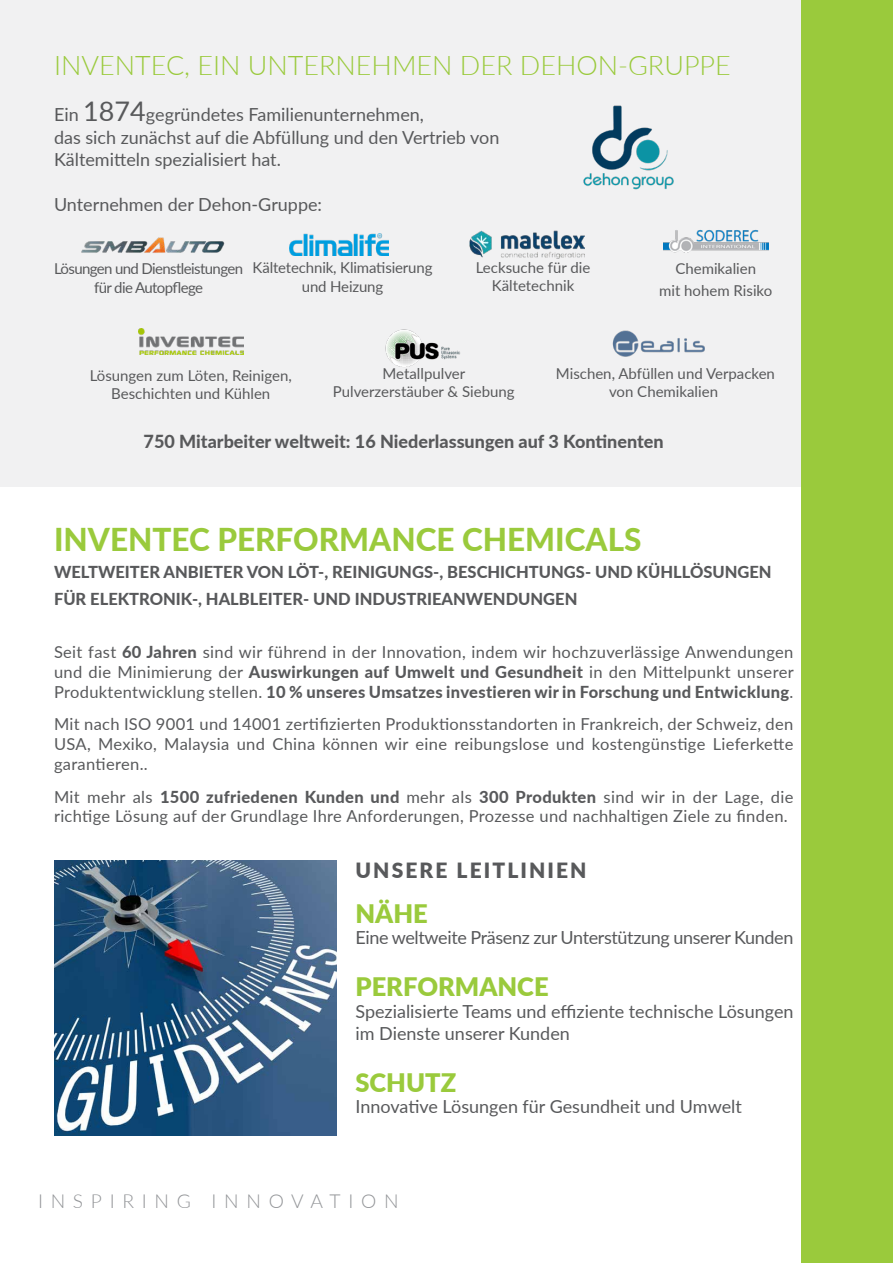
<style>
.page{position:relative;width:893px;height:1263px;background:#fff}
.page>*{position:absolute;margin:0;border:0;box-sizing:border-box;transform-origin:0 0}
.t1{font:800 31.5px "Lato";color:#9aca3c}
.t2{font:300 27px "Lato";color:#9aca3c}
.t3{font:900 25.5px "Lato";color:#9aca3c}
.t4{font:900 21px "Lato";letter-spacing:.1em;color:#58595b}
.t5{font:300 19.2px "Lato";letter-spacing:.4em;color:#939598}
.t6{font:18px/22.5px "Lato";color:#58595b}
.t7{font:800 18px "Lato";color:#58595b}
.t8{font:18px "Lato";letter-spacing:-.02em;color:#58595b}
.t9{font:16.5px/19.8px "Lato";letter-spacing:.02em;color:#58595b;text-align:justify}
.t10{font:800 16.5px/27px "Lato";color:#58595b}
.t11{font:15px/18px "Lato";color:#58595b;text-align:center}
.t12{font:15px/19.5px "Lato";letter-spacing:-.04em;color:#58595b;text-align:center}
.s1{font-size:27px}
.s2{font-weight:800}
</style>
<div class="page">
<div style="left:0;top:0;width:839px;height:486px;background:#f1f1f2"></div>
<div style="left:801px;top:0;width:92px;height:1263px;background:#9aca3c"></div>
<img style="left:583px;top:105px;width:91px;height:85px">
<img style="left:289px;top:234px;width:99px;height:21px">
<img style="left:81px;top:237px;width:144px;height:16px">
<img style="left:663px;top:230px;width:105px;height:23px">
<img style="left:138px;top:328px;width:105px;height:27px">
<img style="left:469px;top:231px;width:115px;height:27px">
<img style="left:612px;top:330px;width:93px;height:27px">
<img style="left:385px;top:329px;width:75px;height:38px">
<img style="left:54px;top:861px;width:282px;height:274px">
<h2 class="t2" style="left:54px;top:47px;width:678px">INVENTEC, EIN UNTERNEHMEN DER DEHON-GRUPPE</h2>
<p class="t6" style="left:54px;top:102px;width:447px">Ein <span class="s1">1874</span>gegründetes Familienunternehmen,<br>das sich zunächst auf die Abfüllung und den Vertrieb von<br>Kältemitteln spezialisiert hat.</p>
<p class="t6" style="left:54px;top:192px;width:270px">Unternehmen der Dehon-Gruppe:</p>
<p class="t12" style="left:54px;top:258px;width:191px">Lösungen und Dienstleistungen für die Autopflege</p>
<p class="t11" style="left:253px;top:257px;width:181px;line-height:19.5px">Kältetechnik, Klimatisierung und Heizung</p>
<p class="t11" style="left:476px;top:258px;width:116px">Lecksuche für die<br>Kältetechnik</p>
<p class="t11" style="left:659px;top:257px;width:115px;line-height:22.5px">Chemikalien<br>mit hohem Risiko</p>
<p class="t11" style="left:90px;top:366px;width:204px">Lösungen zum Löten, Reinigen,<br>Beschichten und Kühlen</p>
<p class="t11" style="left:333px;top:364px;width:183px">Metallpulver<br>Pulverzerstäuber &amp; Siebung</p>
<p class="t11" style="left:556px;top:364px;width:221px">Mischen, Abfüllen und Verpacken von Chemikalien</p>
<p class="t7" style="left:144px;top:428px;width:522px">750 Mitarbeiter weltweit: 16 Niederlassungen auf 3 Kontinenten</p>
<h1 class="t1" style="left:54px;top:516px;width:589px">INVENTEC PERFORMANCE CHEMICALS</h1>
<p class="t10" style="left:54px;top:558px;width:719px">WELTWEITER ANBIETER VON LÖT-, REINIGUNGS-, BESCHICHTUNGS- UND KÜHLLÖSUNGEN<br>FÜR ELEKTRONIK-, HALBLEITER- UND INDUSTRIEANWENDUNGEN</p>
<p class="t9" style="left:54px;top:642px;width:741px">Seit fast <span class="s2">60 Jahren</span> sind wir führend in der Innovation, indem wir hochzuverlässige Anwendungen und die Minimierung der <span class="s2">Auswirkungen auf Umwelt und Gesundheit</span> in den Mittelpunkt unserer Produktentwicklung stellen. <span class="s2">10 % unseres Umsatzes investieren wir in Forschung und Entwicklung</span>.</p>
<p class="t9" style="left:54px;top:714px;width:741px">Mit nach ISO 9001 und 14001 zertifizierten Produktionsstandorten in Frankreich, der Schweiz, den USA, Mexiko, Malaysia und China können wir eine reibungslose und kostengünstige Lieferkette garantieren..</p>
<p class="t9" style="left:54px;top:786px;width:741px">Mit mehr als <span class="s2">1500 zufriedenen Kunden und</span> mehr als <span class="s2">300 Produkten</span> sind wir in der Lage, die richtige Lösung auf der Grundlage Ihre Anforderungen, Prozesse und nachhaltigen Ziele zu finden.</p>
<p class="t4" style="left:355px;top:854px;width:233px">UNSERE LEITLINIEN</p>
<h3 class="t3" style="left:355px;top:894px;width:74px">NÄHE</h3>
<p class="t8" style="left:355px;top:925px;width:439px">Eine weltweite Präsenz zur Unterstützung unserer Kunden</p>
<h3 class="t3" style="left:355px;top:968px;width:195px">PERFORMANCE</h3>
<p class="t6" style="left:355px;top:1000px;width:440px;line-height:21.6px">Spezialisierte Teams und effiziente technische Lösungen im Dienste unserer Kunden</p>
<h3 class="t3" style="left:355px;top:1063px;width:102px">SCHUTZ</h3>
<p class="t6" style="left:355px;top:1095px;width:388px">Innovative Lösungen für Gesundheit und Umwelt</p>
<p class="t5" style="left:38px;top:1187px;width:362px">INSPIRING INNOVATION</p>
</div>
